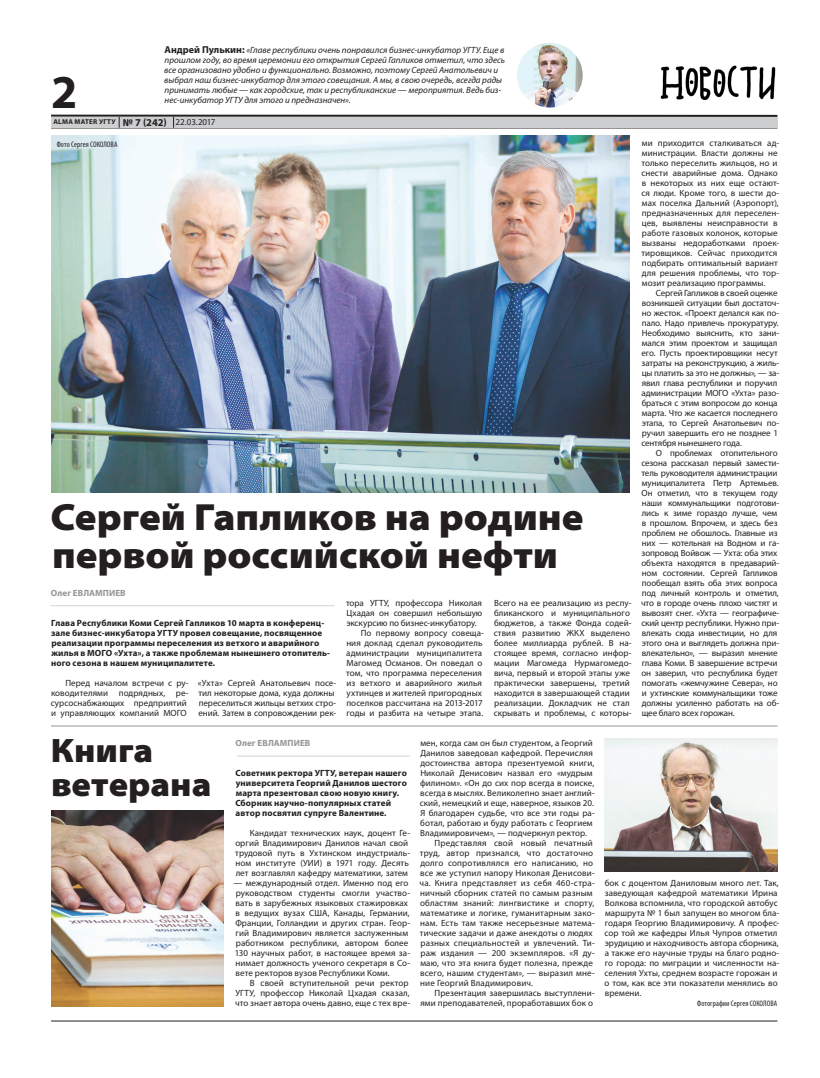
<style>
.page{position:relative;width:820px;height:1078px;background:#fff}
.page>*{position:absolute;margin:0;border:0;box-sizing:border-box;transform-origin:0 0}
.t1{font:700 47.4px "Myriad Pro";color:#231f20}
.t2{font:900 semi-expanded 38px/38px "Myriad Pro";color:#231f20}
.t3{font:900 semi-expanded 34px/34px "Myriad Pro";color:#231f20}
.t4{font:9px/10px "Myriad Pro";color:#231f20}
.t5{font:700 9px/10px "Myriad Pro";letter-spacing:.01em;color:#231f20}
.t6{font:italic 9px/10px "Myriad Pro";color:#231f20}
.t7{font:9px "Myriad Pro";letter-spacing:.02em;color:#231f20}
.t8{font:700 9px "Myriad Pro";letter-spacing:.01em;color:#939598}
.t9{font:condensed 8px "Myriad Pro";letter-spacing:.01em;color:#231f20}
.t10{font:700 7px "Myriad Pro";letter-spacing:.04em;color:#231f20}
.s1{font-weight:700;font-style:normal;font-size:10px}
.s2{font-size:10.5px}
.s3{font-weight:400;font-size:9px}
</style>
<div class="page">
<hr style="left:51px;top:128px;width:726px;height:1px;background:#231f20">
<hr style="left:51px;top:115px;width:726px;height:2px;background:#231f20">
<div style="left:51px;top:117px;width:726px;height:11px;background:#cdced0"></div>
<svg style="left:173px;top:116px;width:1px;height:12px"></svg>
<hr style="left:51px;top:1020px;width:726px;height:1px;background:#231f20">
<img style="left:660px;top:65px;width:116px;height:35px">
<img style="left:51px;top:135px;width:578px;height:357px">
<hr style="left:51px;top:725px;width:726px;height:1px;background:#939598">
<img style="left:51px;top:810px;width:172px;height:195px">
<img style="left:604px;top:738px;width:173px;height:132px">
<img style="left:517px;top:43px;width:65px;height:64px">
<hr style="left:50px;top:605px;width:284px;height:1px;background:#d3d5d1">
<hr style="left:237px;top:755px;width:173px;height:1px;background:#d3d5d1">
<p class="t6" style="left:164px;top:45px;width:342px"><span class="s1">Андрей Пулькин:</span> «Главе республики очень понравился бизнес-инкубатор УГТУ. Еще в прошлом году, во время церемонии его открытия Сергей Гапликов отметил, что здесь все организовано удобно и функционально. Возможно, поэтому Сергей Анатольевич и выбрал наш бизнес-инкубатор для этого совещания. А мы, в свою очередь, всегда рады принимать любые — как городские, так и республиканские — мероприятия. Ведь биз&shy;нес-инкубатор УГТУ для этого и предназначен».</p>
<h1 class="t1" style="left:51px;top:61px;width:28px">2</h1>
<p class="t10" style="left:53px;top:117px;width:163px">ALMA MATER УГТУ <span class="s2">№ 7 (242)</span> <span class="s3">22.03.2017</span></p>
<p class="t9" style="left:57px;top:140px;width:62px">Фото Сергея СОКОЛОВА</p>
<h2 class="t2" style="left:50px;top:498px;width:534px">Сергей Гапликов на родине первой российской нефти</h2>
<p class="t8" style="left:51px;top:587px;width:76px">Олег ЕВЛАМПИЕВ</p>
<p class="t5" style="left:51px;top:617px;width:280px">Глава Республики Коми Сергей Гапликов 10 марта в конференц&shy;зале бизнес-инкубатора УГТУ провел совещание, посвященное реализации программы переселения из ветхого и аварийного жилья в МОГО «Ухта», а также проблемам нынешнего отопитель&shy;ного сезона в нашем муниципалитете.</p>
<p class="t4" style="left:346px;top:597px;width:137px">тора УГТУ, профессора Николая</p>
<p class="t4" style="left:346px;top:607px;width:137px">Цхадая он совершил небольшую</p>
<p class="t4" style="left:346px;top:617px;width:132px">экскурсию по бизнес-инкубатору.</p>
<p class="t4" style="left:360px;top:627px;width:125px">По первому вопросу совеща-</p>
<p class="t4" style="left:346px;top:637px;width:138px">ния доклад сделал руководитель</p>
<p class="t4" style="left:346px;top:647px;width:137px">администрации муниципалитета</p>
<p class="t4" style="left:346px;top:657px;width:137px">Магомед Османов. Он поведал о</p>
<p class="t4" style="left:346px;top:667px;width:137px">том, что программа переселения</p>
<p class="t4" style="left:346px;top:677px;width:137px">из ветхого и аварийного жилья</p>
<p class="t4" style="left:346px;top:687px;width:137px">ухтинцев и жителей пригородных</p>
<p class="t4" style="left:346px;top:697px;width:138px">поселков рассчитана на 2013-2017</p>
<p class="t4" style="left:346px;top:707px;width:138px">годы и разбита на четыре этапа.</p>
<p class="t4" style="left:493px;top:597px;width:139px">Всего на ее реализацию из респу&shy;бликанского и муниципального бюджетов, а также Фонда содей&shy;ствия развитию ЖКХ выделено более миллиарда рублей. В на&shy;стоящее время, согласно инфор&shy;мации Магомеда Нурмагомедо&shy;вича, первый и второй этапы уже практически завершены, третий находится в завершающей стадии реализации. Докладчик не стал скрывать и проблемы, с которы-</p>
<p class="t4" style="left:51px;top:677px;width:139px;text-indent:15px">Перед началом встречи с ру&shy;ководителями подрядных, ре&shy;сурсоснабжающих предприятий и управляющих компаний МОГО</p>
<p class="t4" style="left:198px;top:677px;width:140px">«Ухта» Сергей Анатольевич посе&shy;тил некоторые дома, куда должны переселиться жильцы ветхих стро&shy;ений. Затем в сопровождении рек-</p>
<p class="t4" style="left:641px;top:137px;width:139px">ми приходится сталкиваться ад&shy;министрации. Власти должны не только переселить жильцов, но и снести аварийные дома. Однако в некоторых из них еще остают&shy;ся люди. Кроме того, в шести до&shy;мах поселка Дальний (Аэропорт), предназначенных для переселен&shy;цев, выявлены неисправности в работе газовых колонок, которые вызваны недоработками проек&shy;тировщиков. Сейчас приходится подбирать оптимальный вариант для решения проблемы, что тор&shy;мозит реализацию программы.</p>
<p class="t4" style="left:641px;top:287px;width:139px;text-indent:14px">Сергей Гапликов в своей оценке возникшей ситуации был достаточ&shy;но жесток. «Проект делался как по&shy;пало. Надо привлечь прокуратуру.<br>Необходимо выяснить, кто зани&shy;мался этим проектом и защищал его. Пусть проектировщики несут затраты на реконструкцию, а жиль&shy;цы платить за это не должны», — за&shy;явил глава республики и поручил администрации МОГО «Ухта» разо&shy;браться с этим вопросом до конца марта. Что же касается последнего этапа, то Сергей Анатольевич по&shy;ручил завершить его не позднее 1 сентября нынешнего года.</p>
<p class="t4" style="left:641px;top:447px;width:140px;text-indent:15px">О проблемах отопительного сезона рассказал первый замести&shy;тель руководителя администрации муниципалитета Петр Артемьев.<br>Он отметил, что в текущем году наши коммунальщики подготови&shy;лись к зиме гораздо лучше, чем в прошлом. Впрочем, и здесь без проблем не обошлось. Главные из них — котельная на Водном и га&shy;зопровод Войвож — Ухта: оба этих объекта находятся в предаварий&shy;ном состоянии. Сергей Гапликов пообещал взять оба этих вопроса под личный контроль и отметил, что в городе очень плохо чистят и вывозят снег. «Ухта — географиче&shy;ский центр республики. Нужно при&shy;влекать сюда инвестиции, но для этого она и выглядеть должна при&shy;влекательно», — выразил мнение глава Коми. В завершение встречи он заверил, что республика будет помогать «жемчужине Севера», но и ухтинские коммунальщики тоже должны усиленно работать на об&shy;щее благо всех горожан.</p>
<h3 class="t3" style="left:51px;top:733px;width:162px">Книга ветерана</h3>
<p class="t8" style="left:235px;top:737px;width:76px">Олег ЕВЛАМПИЕВ</p>
<p class="t5" style="left:235px;top:767px;width:173px">Советник ректора УГТУ, ветеран нашего университета Георгий Данилов шестого марта презентовал свою новую книгу.<br>Сборник научно-популярных статей автор посвятил супруге Валентине.</p>
<p class="t4" style="left:235px;top:827px;width:176px;text-indent:15px">Кандидат технических наук, доцент Ге&shy;оргий Владимирович Данилов начал свой трудовой путь в Ухтинском индустриаль&shy;ном институте (УИИ) в 1971 году. Десять лет возглавлял кафедру математики, затем</p>
<p class="t4" style="left:233px;top:877px;width:178px">— международный отдел. Именно под его руководством студенты смогли участво&shy;вать в зарубежных языковых стажировках в ведущих вузах США, Канады, Германии, Франции, Голландии и других стран. Геор&shy;гий Владимирович является заслуженным работником республики, автором более 130 научных работ, в настоящее время за&shy;нимает должность ученого секретаря в Со&shy;вете ректоров вузов Республики Коми.</p>
<p class="t4" style="left:235px;top:977px;width:177px;text-indent:15px">В своей вступительной речи ректор<br>УГТУ, профессор Николай Цхадая сказал, что знает автора очень давно, еще с тех вре-</p>
<p class="t4" style="left:420px;top:737px;width:174px">мен, когда сам он был студентом, а Георгий</p>
<p class="t4" style="left:420px;top:747px;width:174px">Данилов заведовал кафедрой. Перечисляя</p>
<p class="t4" style="left:420px;top:757px;width:175px">достоинства автора презентуемой книги,</p>
<p class="t4" style="left:420px;top:767px;width:174px">Николай Денисович назвал его «мудрым</p>
<p class="t4" style="left:420px;top:777px;width:176px">филином». «Он до сих пор всегда в поиске,</p>
<p class="t4" style="left:420px;top:787px;width:176px">всегда в мыслях. Великолепно знает англий-</p>
<p class="t4" style="left:419px;top:797px;width:175px">ский, немецкий и еще, наверное, языков 20.</p>
<p class="t4" style="left:420px;top:807px;width:176px">Я благодарен судьбе, что все эти годы ра-</p>
<p class="t4" style="left:420px;top:817px;width:174px">ботал, работаю и буду работать с Георгием</p>
<p class="t4" style="left:420px;top:827px;width:168px">Владимировичем», — подчеркнул ректор.</p>
<p class="t4" style="left:434px;top:837px;width:160px">Представляя свой новый печатный</p>
<p class="t4" style="left:419px;top:847px;width:175px">труд, автор признался, что достаточно</p>
<p class="t4" style="left:420px;top:857px;width:174px">долго сопротивлялся его написанию, но</p>
<p class="t4" style="left:420px;top:867px;width:176px">все же уступил напору Николая Денисови-</p>
<p class="t4" style="left:419px;top:877px;width:177px">ча. Книга представляет из себя 460-стра-</p>
<p class="t4" style="left:420px;top:887px;width:174px">ничный сборник статей по самым разным</p>
<p class="t4" style="left:420px;top:897px;width:176px">областям знаний: лингвистике и спорту,</p>
<p class="t4" style="left:420px;top:907px;width:176px">математике и логике, гуманитарным зако-</p>
<p class="t4" style="left:420px;top:917px;width:176px">нам. Есть там также несерьезные матема-</p>
<p class="t4" style="left:419px;top:927px;width:174px">тические задачи и даже анекдоты о людях</p>
<p class="t4" style="left:420px;top:937px;width:176px">разных специальностей и увлечений. Ти-</p>
<p class="t7" style="left:420px;top:947px;width:176px">раж издания — 200 экземпляров. «Я ду-</p>
<p class="t4" style="left:420px;top:957px;width:174px">маю, что эта книга будет полезна, прежде</p>
<p class="t4" style="left:420px;top:967px;width:176px">всего, нашим студентам», — выразил мне-</p>
<p class="t4" style="left:420px;top:977px;width:114px">ние Георгий Владимирович.</p>
<p class="t4" style="left:434px;top:987px;width:162px">Презентация завершилась выступлени-</p>
<p class="t4" style="left:420px;top:997px;width:174px">ями преподавателей, проработавших бок о</p>
<p class="t4" style="left:604px;top:877px;width:176px">бок с доцентом Даниловым много лет. Так, заведующая кафедрой математики Ирина Волкова вспомнила, что городской автобус маршрута № 1 был запущен во многом бла&shy;годаря Георгию Владимировичу. А профес&shy;сор той же кафедры Илья Чупров отметил эрудицию и находчивость автора сборника, а также его научные труды на благо родно&shy;го города: по миграции и численности на&shy;селения Ухты, среднем возрасте горожан и о том, как все эти показатели менялись во времени.</p>
<p class="t9" style="left:696px;top:998px;width:82px">Фотографии Сергея СОКОЛОВА</p>
</div>
